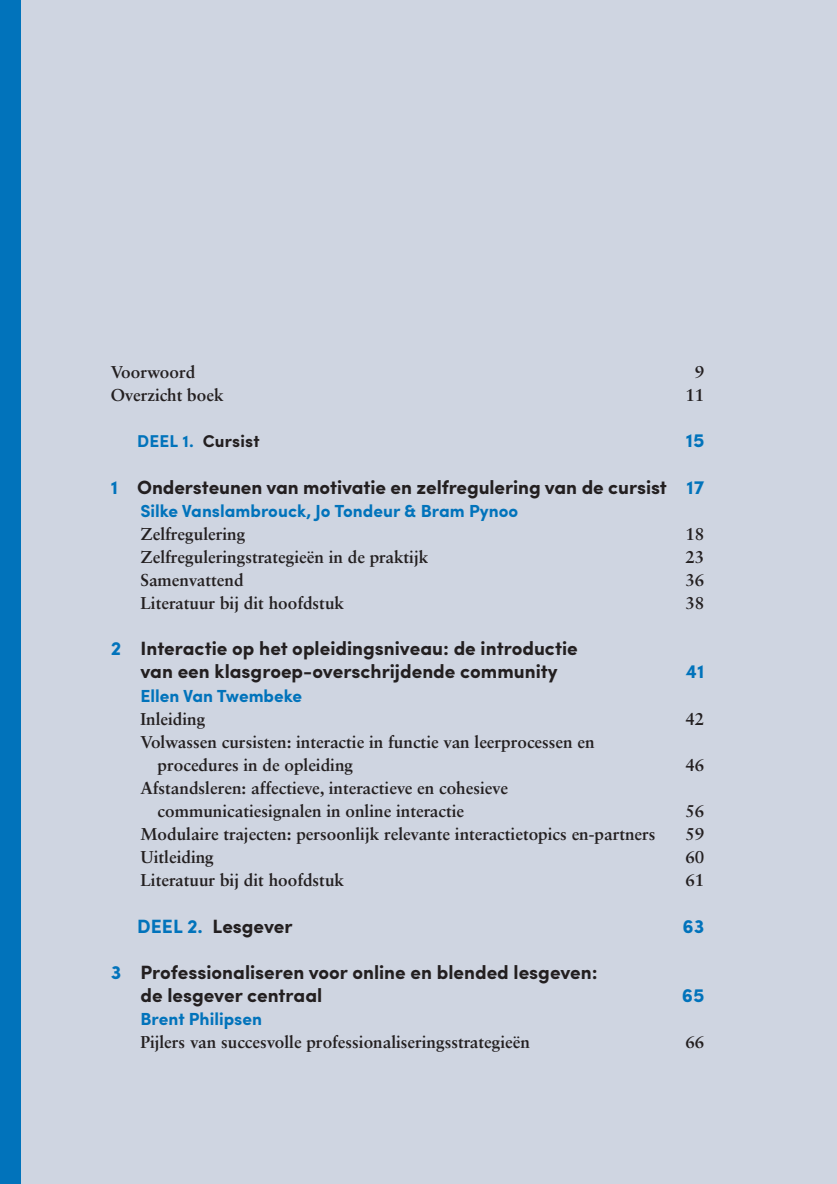
<style>
.page{position:relative;width:837px;height:1184px;background:#fff}
.page>*{position:absolute;margin:0;border:0;box-sizing:border-box;transform-origin:0 0}
.t1{font:700 19.25px/23.1px "Sofia Pro";color:#231f20;text-align:center}
.t2{font:700 19.25px "Sofia Pro";color:#0173bb}
.t3{font:700 17.5px "Sofia Pro";color:#0173bb}
.t4{font:700 17.15px/23.1px "Sabon LT Std";color:#231f20}
.t5{font:700 17.15px "Sofia Pro";letter-spacing:.01em;color:#231f20}
.s1{color:#0173bb}
</style>
<div class="page">
<div style="left:0;top:0;width:836px;height:1184px;background:#cfd5e1"></div>
<div style="left:0;top:0;width:21px;height:1184px;background:#0173bb"></div>
<p class="t4" style="left:111px;top:360px;width:86px">Voorwoord</p>
<p class="t4" style="left:694px;top:360px;width:11px">9</p>
<p class="t4" style="left:111px;top:383px;width:114px">Overzicht boek</p>
<p class="t4" style="left:685px;top:383px;width:21px">11</p>
<p class="t5" style="left:137px;top:428px;width:124px"><span class="s1">DEEL 1.</span> Cursist</p>
<p class="t2" style="left:685px;top:426px;width:20px">15</p>
<p class="t1" style="left:111px;top:474px;width:595px"><span class="s1">1</span> Ondersteunen van motivatie en zelfregulering van de cursist <span class="s1">17</span></p>
<p class="t3" style="left:140px;top:497px;width:379px">Silke Vanslambrouck, Jo Tondeur &amp; Bram Pynoo</p>
<p class="t4" style="left:140px;top:522px;width:106px">Zelfregulering</p>
<p class="t4" style="left:685px;top:522px;width:21px">18</p>
<p class="t4" style="left:140px;top:545px;width:289px">Zelfreguleringstrategieën in de praktijk</p>
<p class="t4" style="left:685px;top:545px;width:21px">23</p>
<p class="t4" style="left:140px;top:568px;width:105px">Samenvattend</p>
<p class="t4" style="left:685px;top:568px;width:21px">36</p>
<p class="t4" style="left:140px;top:591px;width:205px">Literatuur bij dit hoofdstuk</p>
<p class="t4" style="left:685px;top:591px;width:21px">38</p>
<p class="t1" style="left:111px;top:636px;width:468px"><span class="s1">2</span> Interactie op het opleidingsniveau: de introductie van een klasgroep-overschrijdende community</p>
<p class="t2" style="left:685px;top:657px;width:20px">41</p>
<p class="t3" style="left:140px;top:682px;width:163px">Ellen Van Twembeke</p>
<p class="t4" style="left:140px;top:706px;width:66px">Inleiding</p>
<p class="t4" style="left:685px;top:706px;width:21px">42</p>
<p class="t4" style="left:157px;top:730px;width:438px;text-indent:-17px">Volwassen cursisten: interactie in functie van leerprocessen en procedures in de opleiding</p>
<p class="t4" style="left:685px;top:753px;width:21px">46</p>
<p class="t4" style="left:157px;top:776px;width:352px;text-indent:-17px">Afstandsleren: affectieve, interactieve en cohesieve communicatiesignalen in online interactie</p>
<p class="t4" style="left:685px;top:799px;width:21px">56</p>
<p class="t4" style="left:140px;top:822px;width:516px">Modulaire trajecten: persoonlijk relevante interactietopics en-partners</p>
<p class="t4" style="left:685px;top:822px;width:21px">59</p>
<p class="t4" style="left:140px;top:845px;width:75px">Uitleiding</p>
<p class="t4" style="left:685px;top:845px;width:21px">60</p>
<p class="t4" style="left:140px;top:868px;width:205px">Literatuur bij dit hoofdstuk</p>
<p class="t4" style="left:685px;top:868px;width:21px">61</p>
<p class="t1" style="left:137px;top:913px;width:157px"><span class="s1">DEEL 2.</span> Lesgever</p>
<p class="t2" style="left:682px;top:911px;width:23px">63</p>
<p class="t1" style="left:140px;top:959px;width:458px;text-align:left;text-indent:-30px"><span class="s1">3</span> Professionaliseren voor online en blended lesgeven: de lesgever centraal</p>
<p class="t2" style="left:681px;top:980px;width:24px">65</p>
<p class="t3" style="left:140px;top:1005px;width:123px">Brent Philipsen</p>
<p class="t4" style="left:140px;top:1030px;width:391px">Pijlers van succesvolle professionaliseringsstrategieën</p>
<p class="t4" style="left:685px;top:1030px;width:21px">66</p>
</div>
